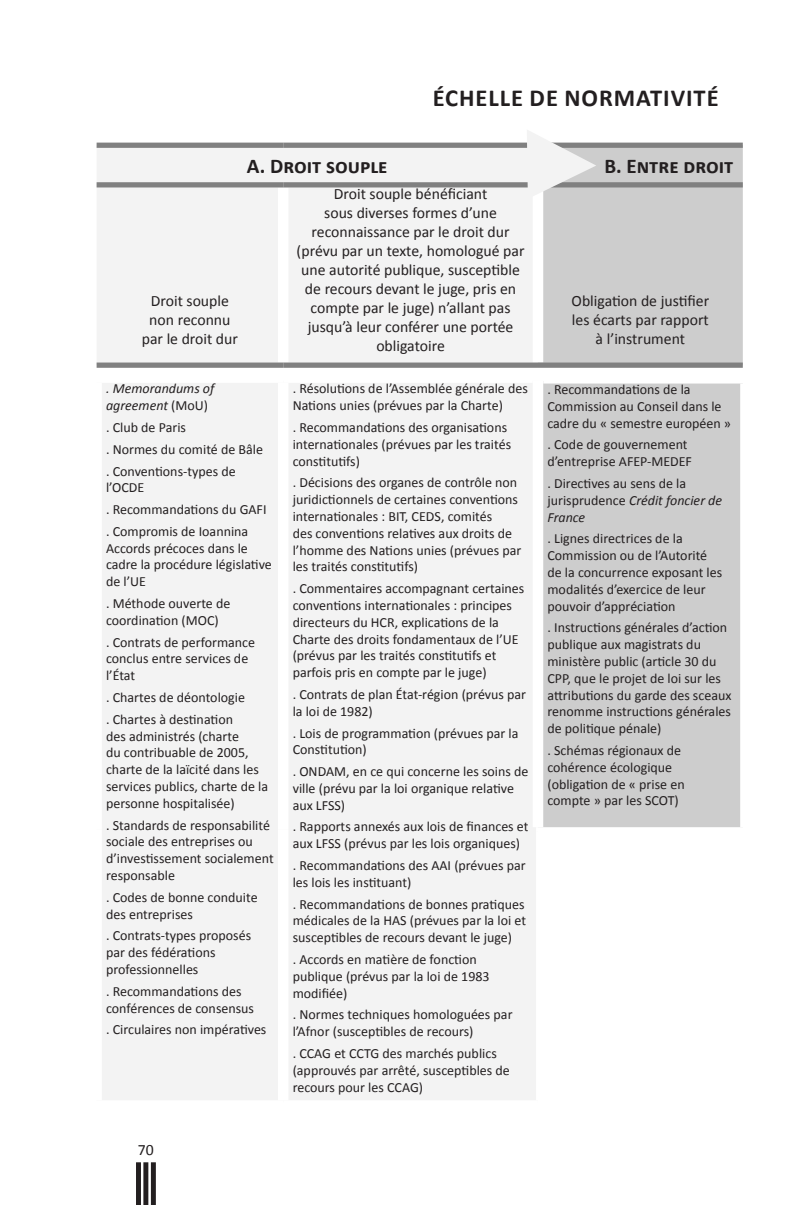
<style>
.page{position:relative;width:808px;height:1205px;background:#fff}
.page>*{position:absolute;margin:0;border:0;box-sizing:border-box;transform-origin:0 0}
.t1{font:700 24.5px "Calibri";letter-spacing:.04em;color:#231f20}
.t2{font:700 21px "Calibri";color:#231f20}
.t3{font:15.75px/18.9px "Calibri";color:#231f20;text-align:center}
.t4{font:14px/16.8px "Calibri";color:#231f20}
.t5{font:italic 14px/16.8px "Calibri";color:#231f20}
.s1{font-weight:400;color:#fff}
.s2{font-style:normal}
.s3{font-style:italic}
</style>
<div class="page">
<div style="left:136px;top:1162px;width:5px;height:43px;background:#231f20"></div>
<div style="left:151px;top:1162px;width:5px;height:43px;background:#231f20"></div>
<div style="left:143px;top:1162px;width:5px;height:43px;background:#231f20"></div>
<div style="left:97px;top:148px;width:439px;height:952px;background:#f3f3f3"></div>
<div style="left:543px;top:148px;width:200px;height:679px;background:#cdcdcd"></div>
<div style="left:97px;top:143px;width:186px;height:5px;background:#808080"></div>
<div style="left:283px;top:143px;width:255px;height:5px;background:#808080"></div>
<div style="left:538px;top:143px;width:205px;height:5px;background:#808080"></div>
<div style="left:278px;top:187px;width:10px;height:175px;background:#fff"></div>
<div style="left:533px;top:187px;width:10px;height:175px;background:#fff"></div>
<div style="left:97px;top:182px;width:186px;height:5px;background:#808080"></div>
<div style="left:283px;top:182px;width:255px;height:5px;background:#808080"></div>
<div style="left:538px;top:182px;width:205px;height:5px;background:#808080"></div>
<div style="left:278px;top:368px;width:10px;height:11px;background:#fff"></div>
<div style="left:533px;top:368px;width:10px;height:13px;background:#fff"></div>
<div style="left:97px;top:362px;width:186px;height:6px;background:#808080"></div>
<div style="left:283px;top:362px;width:255px;height:6px;background:#808080"></div>
<div style="left:538px;top:362px;width:205px;height:6px;background:#808080"></div>
<div style="left:91px;top:383px;width:11px;height:446px;background:#fff"></div>
<div style="left:278px;top:383px;width:10px;height:446px;background:#fff"></div>
<div style="left:91px;top:829px;width:11px;height:271px;background:#fff"></div>
<div style="left:278px;top:829px;width:10px;height:271px;background:#fff"></div>
<hr style="left:91px;top:379px;width:192px;height:4px;background:#fff">
<hr style="left:283px;top:379px;width:250px;height:4px;background:#fff">
<div style="left:543px;top:378px;width:202px;height:5px;background:#fff"></div>
<div style="left:740px;top:383px;width:5px;height:444px;background:#fff"></div>
<div style="left:533px;top:381px;width:10px;height:446px;background:#fff"></div>
<svg style="left:521px;top:130px;width:83px;height:74px"></svg>
<p class="t1" style="left:433px;top:83px;width:305px">ÉCHELLE DE NORMATIVITÉ <span class="s1">.</span></p>
<p class="t3" style="left:151px;top:290px;width:80px">Droit souple</p>
<p class="t3" style="left:149px;top:309px;width:83px">non reconnu</p>
<p class="t3" style="left:142px;top:328px;width:98px">par le droit dur</p>
<p class="t2" style="left:247px;top:153px;width:142px">A. Droit souple</p>
<p class="t2" style="left:604px;top:153px;width:130px">B. Entre droit</p>
<p class="t3" style="left:297px;top:184px;width:229px">Droit souple bénéficiant<br>sous diverses formes d’une reconnaissance par le droit dur (prévu par un texte, homologué par une autorité publique, susceptible de recours devant le juge, pris en compte par le juge) n’allant pas jusqu’à leur conférer une portée obligatoire</p>
<p class="t3" style="left:571px;top:290px;width:139px">Obligation de justifier</p>
<p class="t3" style="left:572px;top:309px;width:138px">les écarts par rapport</p>
<p class="t3" style="left:595px;top:328px;width:91px">à l’instrument</p>
<p class="t5" style="left:106px;top:380px;width:110px">. Memorandums of agreement <span class="s2">(MoU)</span></p>
<p class="t4" style="left:106px;top:418px;width:81px">. Club de Paris</p>
<p class="t4" style="left:106px;top:440px;width:158px">. Normes du comité de Bâle</p>
<p class="t4" style="left:106px;top:462px;width:131px">. Conventions-types de l’OCDE</p>
<p class="t4" style="left:106px;top:500px;width:162px">. Recommandations du GAFI</p>
<p class="t4" style="left:106px;top:522px;width:167px">. Compromis de Ioannina<br>Accords précoces dans le cadre la procédure législative de l’UE</p>
<p class="t4" style="left:106px;top:594px;width:126px">. Méthode ouverte de coordination (MOC)</p>
<p class="t4" style="left:106px;top:633px;width:151px">. Contrats de performance conclus entre services de l’État</p>
<p class="t4" style="left:106px;top:688px;width:140px">. Chartes de déontologie</p>
<p class="t4" style="left:106px;top:710px;width:163px">. Chartes à destination<br>des administrés (charte<br>du contribuable de 2005, charte de la laïcité dans les services publics, charte de la personne hospitalisée)</p>
<p class="t4" style="left:106px;top:816px;width:169px">. Standards de responsabilité sociale des entreprises ou d’investissement socialement responsable</p>
<p class="t4" style="left:106px;top:888px;width:153px">. Codes de bonne conduite des entreprises</p>
<p class="t4" style="left:106px;top:926px;width:147px">. Contrats-types proposés par des fédérations professionnelles</p>
<p class="t4" style="left:106px;top:982px;width:149px">. Recommandations des conférences de consensus</p>
<p class="t4" style="left:106px;top:1020px;width:162px">. Circulaires non impératives</p>
<p class="t4" style="left:293px;top:380px;width:237px">. Résolutions de l’Assemblée générale des<br>Nations unies (prévues par la Charte)</p>
<p class="t4" style="left:293px;top:418px;width:220px">. Recommandations des organisations internationales (prévues par les traités constitutifs)</p>
<p class="t4" style="left:293px;top:473px;width:230px">. Décisions des organes de contrôle non juridictionnels de certaines conventions internationales : BIT, CEDS, comités<br>des conventions relatives aux droits de l’homme des Nations unies (prévues par les traités constitutifs)</p>
<p class="t4" style="left:293px;top:579px;width:233px">. Commentaires accompagnant certaines conventions internationales : principes directeurs du HCR, explications de la Charte des droits fondamentaux de l’UE (prévus par les traités constitutifs et parfois pris en compte par le juge)</p>
<p class="t4" style="left:293px;top:685px;width:235px">. Contrats de plan État-région (prévus par la loi de 1982)</p>
<p class="t4" style="left:293px;top:724px;width:227px">. Lois de programmation (prévues par la<br>Constitution)</p>
<p class="t4" style="left:293px;top:762px;width:237px">. ONDAM, en ce qui concerne les soins de ville (prévu par la loi organique relative aux LFSS)</p>
<p class="t4" style="left:293px;top:817px;width:237px">. Rapports annexés aux lois de finances et aux LFSS (prévus par les lois organiques)</p>
<p class="t4" style="left:293px;top:856px;width:235px">. Recommandations des AAI (prévues par les lois les instituant)</p>
<p class="t4" style="left:293px;top:895px;width:235px;text-align:justify">. Recommandations de bonnes pratiques médicales de la HAS (prévues par la loi et susceptibles de recours devant le juge)</p>
<p class="t4" style="left:293px;top:950px;width:198px">. Accords en matière de fonction publique (prévus par la loi de 1983 modifiée)</p>
<p class="t4" style="left:293px;top:1005px;width:221px">. Normes techniques homologuées par l’Afnor (susceptibles de recours)</p>
<p class="t4" style="left:293px;top:1044px;width:219px">. CCAG et CCTG des marchés publics (approuvés par arrêté, susceptibles de recours pour les CCAG)</p>
<p class="t4" style="left:547px;top:380px;width:185px">. Recommandations de la<br>Commission au Conseil dans le cadre du « semestre européen »</p>
<p class="t4" style="left:547px;top:436px;width:146px">. Code de gouvernement d’entreprise AFEP-MEDEF</p>
<p class="t4" style="left:547px;top:474px;width:176px">. Directives au sens de la jurisprudence <span class="s3">Crédit foncier de<br>France</span></p>
<p class="t4" style="left:547px;top:529px;width:176px">. Lignes directrices de la<br>Commission ou de l’Autorité de la concurrence exposant les modalités d’exercice de leur pouvoir d’appréciation</p>
<p class="t4" style="left:547px;top:618px;width:185px">. Instructions générales d’action publique aux magistrats du ministère public (article 30 du<br>CPP, que le projet de loi sur les attributions du garde des sceaux renomme instructions générales de politique pénale)</p>
<p class="t4" style="left:547px;top:741px;width:139px">. Schémas régionaux de cohérence écologique (obligation de « prise en compte » par les SCOT)</p>
<p class="t3" style="left:138px;top:1139px;width:17px">70</p>
</div>
